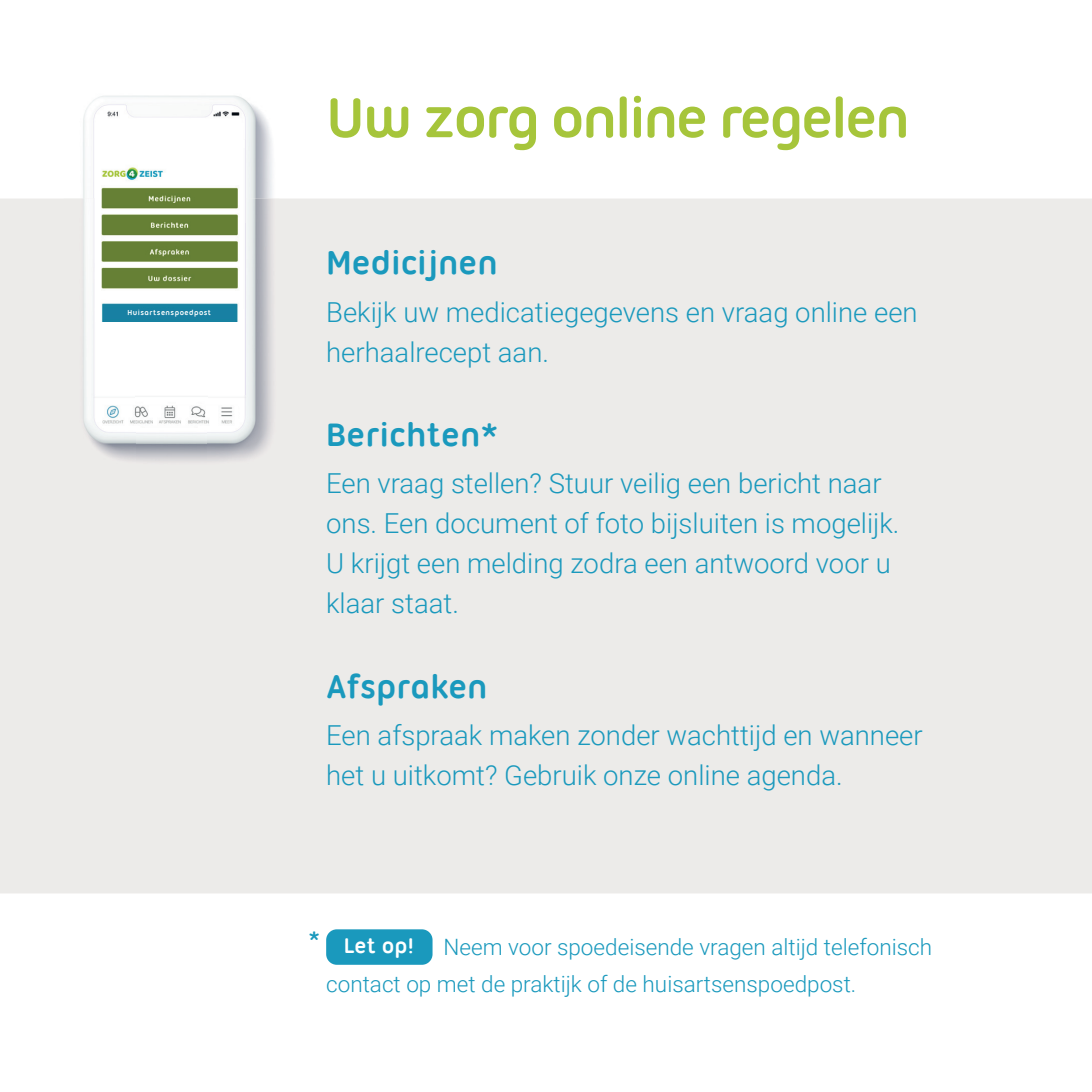
<style>
.page{position:relative;width:1092px;height:1092px;background:#fff}
.page>*{position:absolute;margin:0;border:0;box-sizing:border-box;transform-origin:0 0}
.t1{font:700 60px "Ubuntu Titling";letter-spacing:-.04em;color:#a6c53b}
.t2{font:700 35px "Ubuntu Titling";color:#1a99bd}
.t3{font:300 27.5px/40px "Roboto";color:#1a99bd}
.t4{font:300 22.5px/37.5px "Roboto";color:#1a99bd}
.t5{font:700 22.5px "Ubuntu Titling";color:#fff}
.t6{font:700 22.5px "Ubuntu Titling";color:#1a99bd}
.t7{font:700 7.75px "Ubuntu Titling";letter-spacing:.06em;color:#fff}
</style>
<div class="page">
<div style="left:0;top:198px;width:1091px;height:695px;background:#ecebe9"></div>
<div style="left:326px;top:929px;width:106px;height:35px;background:#1a99bd;border-radius:11px"></div>
<img style="left:83px;top:95px;width:189px;height:103px">
<img style="left:64px;top:198px;width:71px;height:278px">
<img style="left:207px;top:198px;width:72px;height:278px">
<img style="left:135px;top:394px;width:72px;height:82px">
<img style="left:102px;top:139px;width:144px;height:255px">
<img style="left:96px;top:123px;width:147px;height:198px">
<img style="left:103px;top:404px;width:134px;height:23px">
<div style="left:105px;top:309px;width:129px;height:9px;background:#1880a3"></div>
<p class="t7" style="left:127px;top:308px;width:85px">Huisartsenspoedpost</p>
<h1 class="t1" style="left:326px;top:83px;width:585px">Uw zorg online regelen</h1>
<p class="t2" style="left:326px;top:243px;width:173px">Medicijnen</p>
<p class="t3" style="left:326px;top:291px;width:593px">Bekijk uw medicatiegegevens en vraag online een herhaalrecept aan.</p>
<p class="t2" style="left:326px;top:414px;width:174px">Berichten*</p>
<p class="t3" style="left:326px;top:462px;width:575px">Een vraag stellen? Stuur veilig een bericht naar ons. Een document of foto bijsluiten is mogelijk.<br>U krijgt een melding zodra een antwoord voor u klaar staat.</p>
<p class="t2" style="left:326px;top:666px;width:163px">Afspraken</p>
<p class="t3" style="left:326px;top:714px;width:598px">Een afspraak maken zonder wachttijd en wanneer het u uitkomt? Gebruik onze online agenda.</p>
<p class="t6" style="left:308px;top:925px;width:13px">*</p>
<p class="t4" style="left:326px;top:927px;width:607px;text-indent:117px">Neem voor spoedeisende vragen altijd telefonisch contact op met de praktijk of de huisartsenspoedpost.</p>
<p class="t5" style="left:344px;top:932px;width:71px">Let op!</p>
</div>
